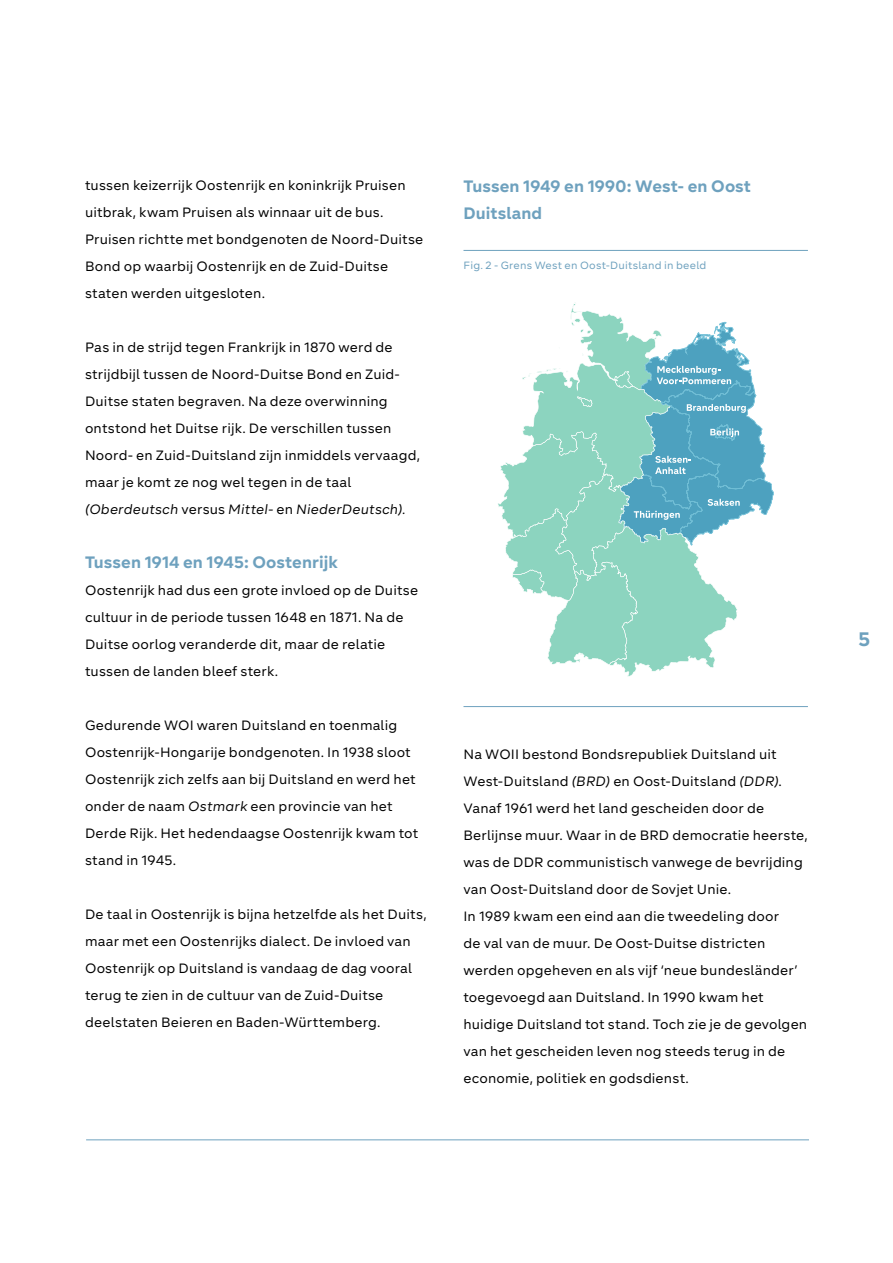
<style>
.page{position:relative;width:893px;height:1263px;background:#fff}
.page>*{position:absolute;margin:0;border:0;box-sizing:border-box;transform-origin:0 0}
.t1{font:700 19.5px "Segma";color:#6ea1be}
.t2{font:700 16.5px/27px "Segma";letter-spacing:.005em;color:#6ea1be}
.t3{font:13.5px/27px "Segma";letter-spacing:.01em;color:#000}
.t4{font:10.5px "Segma";letter-spacing:.02em;color:#6ea1be}
.s1{font-style:italic}
</style>
<div class="page">
<hr style="left:463px;top:250px;width:345px;height:1px;background:#6ea1be">
<hr style="left:463px;top:706px;width:345px;height:1px;background:#6ea1be">
<hr style="left:86px;top:1139px;width:723px;height:1px;background:#6ea1be">
<svg style="left:498px;top:304px;width:276px;height:373px"></svg>
<p class="t3" style="left:85px;top:171px;width:340px">tussen keizerrijk Oostenrijk en koninkrijk Pruisen uitbrak, kwam Pruisen als winnaar uit de bus.<br>Pruisen richtte met bondgenoten de Noord-Duitse Bond op waarbij Oostenrijk en de Zuid-Duitse staten werden uitgesloten.</p>
<p class="t3" style="left:85px;top:333px;width:337px">Pas in de strijd tegen Frankrijk in 1870 werd de strijdbijl tussen de Noord-Duitse Bond en Zuid-Duitse staten begraven. Na deze overwinning ontstond het Duitse rijk. De verschillen tussen Noord- en Zuid-Duitsland zijn inmiddels vervaagd, maar je komt ze nog wel tegen in de taal <span class="s1">(Oberdeutsch</span> versus <span class="s1">Mittel-</span> en <span class="s1">NiederDeutsch).</span></p>
<p class="t2" style="left:85px;top:548px;width:254px">Tussen 1914 en 1945: Oostenrijk</p>
<p class="t3" style="left:85px;top:576px;width:335px">Oostenrijk had dus een grote invloed op de Duitse cultuur in de periode tussen 1648 en 1871. Na de Duitse oorlog veranderde dit, maar de relatie tussen de landen bleef sterk.</p>
<p class="t3" style="left:85px;top:711px;width:335px">Gedurende WOI waren Duitsland en toenmalig Oostenrijk-Hongarije bondgenoten. In 1938 sloot Oostenrijk zich zelfs aan bij Duitsland en werd het onder de naam <span class="s1">Ostmark</span> een provincie van het Derde Rijk. Het hedendaagse Oostenrijk kwam tot stand in 1945.</p>
<p class="t3" style="left:85px;top:900px;width:343px">De taal in Oostenrijk is bijna hetzelfde als het Duits, maar met een Oostenrijks dialect. De invloed van Oostenrijk op Duitsland is vandaag de dag vooral terug te zien in de cultuur van de Zuid-Duitse deelstaten Beieren en Baden-Württemberg.</p>
<p class="t2" style="left:463px;top:172px;width:289px">Tussen 1949 en 1990: West- en Oost<br>Duitsland</p>
<p class="t4" style="left:463px;top:258px;width:244px">Fig. 2 - Grens West en Oost-Duitsland in beeld</p>
<p class="t3" style="left:463px;top:740px;width:346px">Na WOII bestond Bondsrepubliek Duitsland uit West-Duitsland <span class="s1">(BRD)</span> en Oost-Duitsland <span class="s1">(DDR)</span>.<br>Vanaf 1961 werd het land gescheiden door de Berlijnse muur. Waar in de BRD democratie heerste, was de DDR communistisch vanwege de bevrijding van Oost-Duitsland door de Sovjet Unie.<br>In 1989 kwam een eind aan die tweedeling door<br>de val van de muur. De Oost-Duitse districten werden opgeheven en als vijf ‘neue bundesländer’ toegevoegd aan Duitsland. In 1990 kwam het huidige Duitsland tot stand. Toch zie je de gevolgen van het gescheiden leven nog steeds terug in de economie, politiek en godsdienst.</p>
<h1 class="t1" style="left:858px;top:626px;width:13px">5</h1>
</div>
